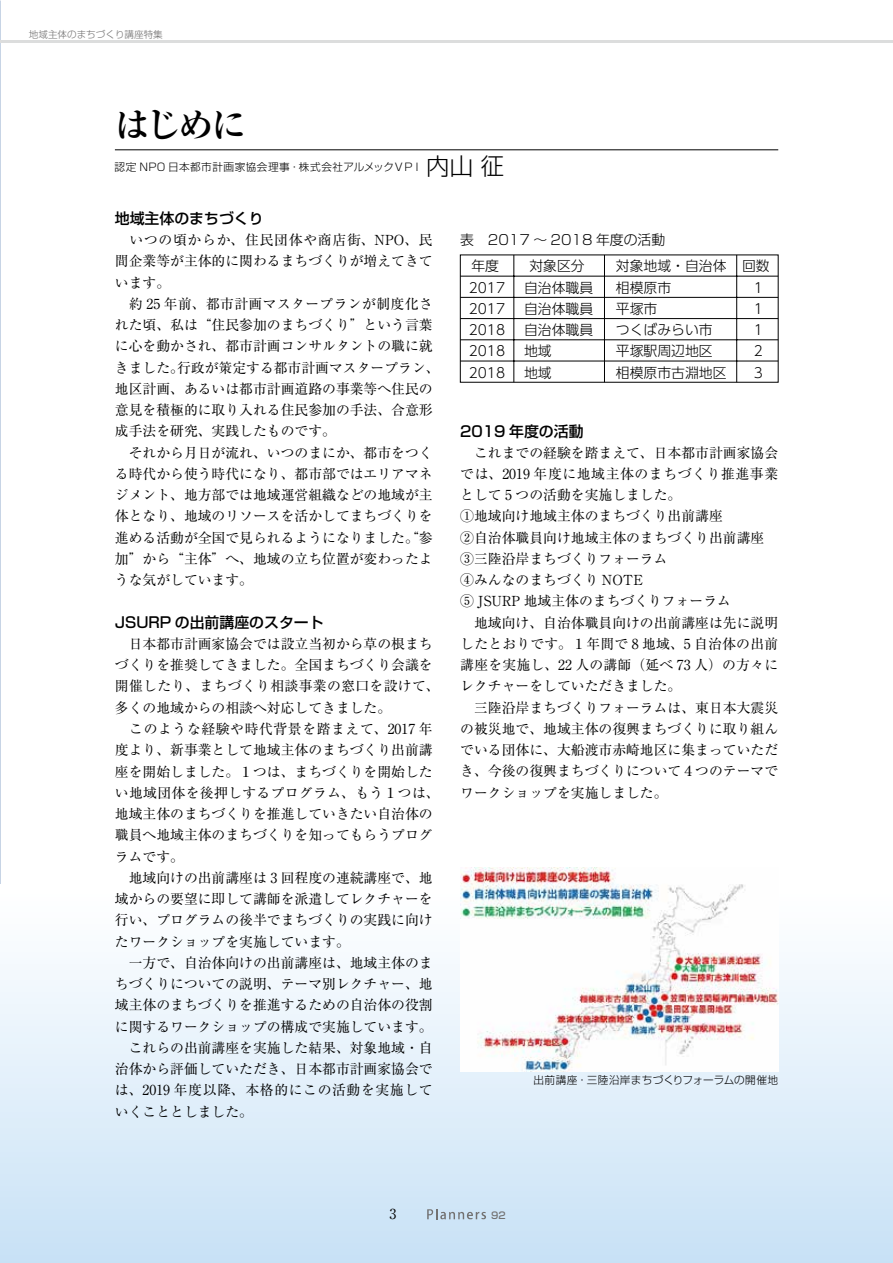
<style>
.page{position:relative;width:893px;height:1263px;background:#fff}
.page>*{position:absolute;margin:0;border:0;box-sizing:border-box;transform-origin:0 0}
.t1{font:700 35.1px "Ryumin Pro";color:#000}
.t2{font:500 14.85px "Shin Go Pro";color:#000}
.t3{font:13.8px/21.3px "Ryumin Pro";color:#000}
.t4{font:13.8px/21.1px "UD Shin Go Pro Light 90 msp RKSJ H";color:#000;text-align:justify}
.t5{font:300 13.8px "Shin Go Pro";color:#000}
.t6{font:300 10.65px "Shin Go Pro";letter-spacing:.03em;color:#000}
.t7{font:300 9.6px "Shin Go Pro";color:#727171}
.t8{font:500 9.6px "Shin Go Pro";color:#727171}
.s1{font-size:23.4px}
</style>
<div class="page">
<div style="left:0;top:884px;width:893px;height:379px;background:linear-gradient(to bottom,#fff,#c8e1f6)"></div>
<svg style="left:427px;top:1209px;width:59px;height:10px"></svg>
<hr style="left:0;top:40px;width:893px;height:3px;background:#dcdddd">
<img style="left:0;top:812px;width:1px;height:219px">
<hr style="left:115px;top:150px;width:663px;height:1px;background:#000">
<hr style="left:460px;top:276px;width:318px;height:1px;background:#000">
<hr style="left:460px;top:297px;width:318px;height:1px;background:#000">
<hr style="left:460px;top:318px;width:318px;height:1px;background:#000">
<hr style="left:460px;top:339px;width:318px;height:1px;background:#000">
<hr style="left:460px;top:361px;width:318px;height:1px;background:#000">
<hr style="left:513px;top:255px;width:1px;height:127px;background:#000">
<hr style="left:604px;top:255px;width:1px;height:127px;background:#000">
<hr style="left:736px;top:255px;width:1px;height:127px;background:#000">
<img style="left:460px;top:868px;width:318px;height:203px">
<p class="t7" style="left:29px;top:27px;width:135px">地域主体のまちづくり講座特集</p>
<h1 class="t1" style="left:114px;top:96px;width:134px">はじめに</h1>
<p class="t6" style="left:114px;top:159px;width:391px">認定 NPO 日本都市計画家協会理事・株式会社アルメックＶＰＩ<span class="s1">内山 征</span></p>
<p class="t2" style="left:115px;top:206px;width:150px">地域主体のまちづくり</p>
<p class="t3" style="left:115px;top:228px;width:326px">　いつの頃からか、住民団体や商店街、NPO、民間企業等が主体的に関わるまちづくりが増えてきています。<br>　約 25 年前、都市計画マスタープランが制度化された頃、私は“住民参加のまちづくり”という言葉に心を動かされ、都市計画コンサルタントの職に就きました。行政が策定する都市計画マスタープラン、地区計画、あるいは都市計画道路の事業等へ住民の意見を積極的に取り入れる住民参加の手法、合意形成手法を研究、実践したものです。<br>　それから月日が流れ、いつのまにか、都市をつくる時代から使う時代になり、都市部ではエリアマネジメント、地方部では地域運営組織などの地域が主体となり、地域のリソースを活かしてまちづくりを進める活動が全国で見られるようになりました。“参加”から“主体”へ、地域の立ち位置が変わったような気がしています。</p>
<p class="t2" style="left:115px;top:610px;width:210px">JSURP の出前講座のスタート</p>
<p class="t3" style="left:115px;top:632px;width:326px">　日本都市計画家協会では設立当初から草の根まちづくりを推奨してきました。全国まちづくり会議を開催したり、まちづくり相談事業の窓口を設けて、多くの地域からの相談へ対応してきました。<br>　このような経験や時代背景を踏まえて、2017 年度より、新事業として地域主体のまちづくり出前講座を開始しました。１つは、まちづくりを開始したい地域団体を後押しするプログラム、もう１つは、地域主体のまちづくりを推進していきたい自治体の職員へ地域主体のまちづくりを知ってもらうプログラムです。<br>　地域向けの出前講座は 3 回程度の連続講座で、地域からの要望に即して講師を派遣してレクチャーを行い、プログラムの後半でまちづくりの実践に向けたワークショップを実施しています。<br>　一方で、自治体向けの出前講座は、地域主体のまちづくりについての説明、テーマ別レクチャー、地域主体のまちづくりを推進するための自治体の役割に関するワークショップの構成で実施しています。　これらの出前講座を実施した結果、対象地域・自治体から評価していただき、日本都市計画家協会では、2019 年度以降、本格的にこの活動を実施していくこととしました。</p>
<p class="t5" style="left:460px;top:228px;width:206px">表　2017 ～ 2018 年度の活動</p>
<p class="t4" style="left:471px;top:254px;width:29px">年度</p>
<p class="t4" style="left:529px;top:254px;width:57px">対象区分</p>
<p class="t4" style="left:616px;top:254px;width:155px">対象地域・自治体 回数</p>
<p class="t4" style="left:469px;top:276px;width:38px">2017<br>2017<br>2018<br>2018<br>2018</p>
<p class="t4" style="left:524px;top:276px;width:71px;text-align:left">自治体職員自治体職員自治体職員地域<br>地域</p>
<p class="t4" style="left:616px;top:276px;width:112px;text-align:left">相模原市<br>平塚市<br>つくばみらい市平塚駅周辺地区相模原市古淵地区</p>
<p class="t4" style="left:754px;top:276px;width:11px">1<br>1<br>1<br>2<br>3</p>
<p class="t2" style="left:460px;top:419px;width:125px">2019 年度の活動</p>
<p class="t3" style="left:460px;top:441px;width:319px">　これまでの経験を踏まえて、日本都市計画家協会では、2019 年度に地域主体のまちづくり推進事業として 5 つの活動を実施しました。<br>①地域向け地域主体のまちづくり出前講座<br>②自治体職員向け地域主体のまちづくり出前講座<br>③三陸沿岸まちづくりフォーラム<br>④みんなのまちづくり NOTE<br>⑤ JSURP 地域主体のまちづくりフォーラム<br>　地域向け、自治体職員向けの出前講座は先に説明したとおりです。１年間で 8 地域、5 自治体の出前講座を実施し、22 人の講師（延べ 73 人）の方々にレクチャーをしていただきました。<br>　三陸沿岸まちづくりフォーラムは、東日本大震災の被災地で、地域主体の復興まちづくりに取り組んでいる団体に、大船渡市赤崎地区に集まっていただき、今後の復興まちづくりについて４つのテーマでワークショップを実施しました。</p>
<p class="t6" style="left:534px;top:1071px;width:246px">出前講座・三陸沿岸まちづくりフォーラムの開催地</p>
<p class="t3" style="left:390px;top:1202px;width:8px">3</p>
<p class="t8" style="left:491px;top:1208px;width:16px">92</p>
</div>
